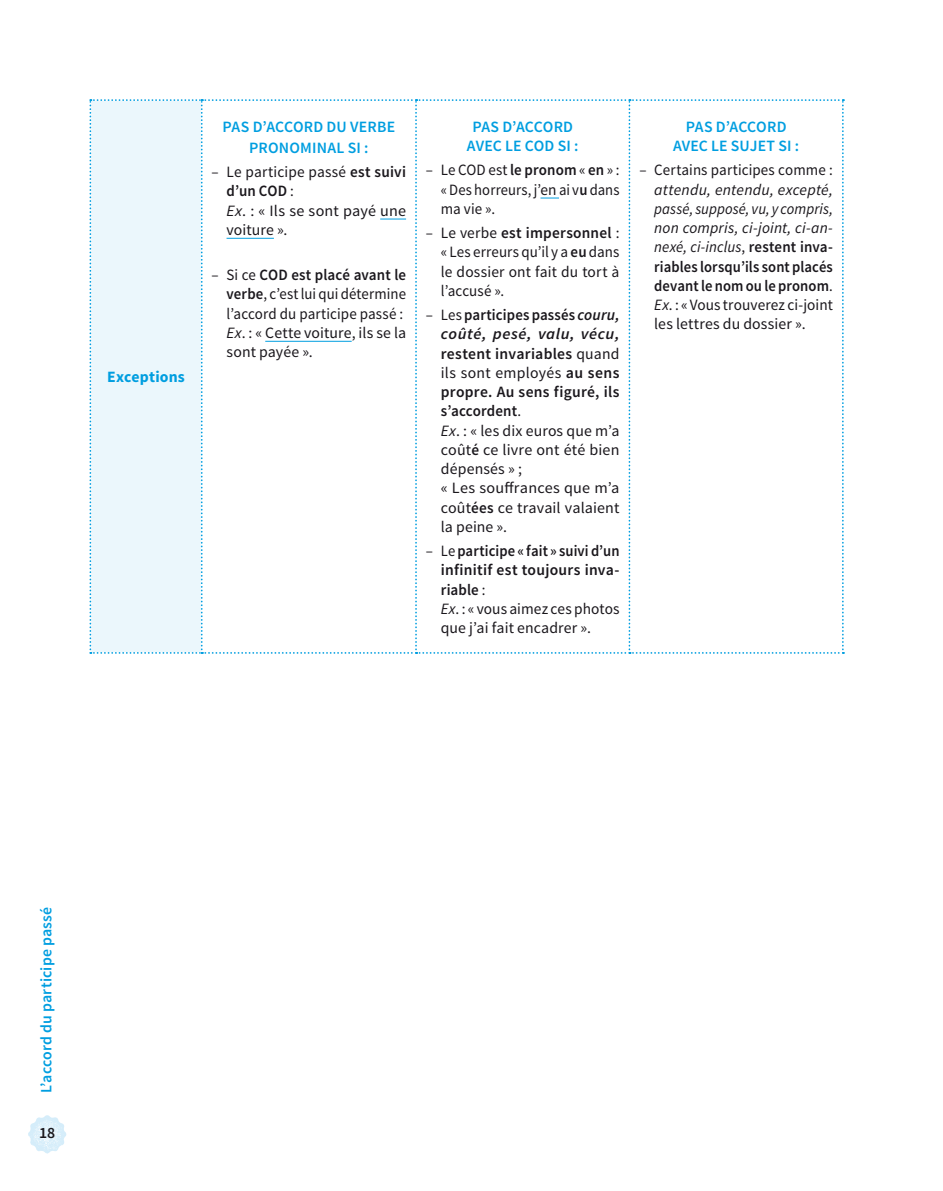
<style>
.page{position:relative;width:943px;height:1191px;background:#fff}
.page>*{position:absolute;margin:0;border:0;box-sizing:border-box;transform-origin:0 0}
.t1{font:15.75px/19.2px "Source Sans Pro";letter-spacing:.01em;color:#1a171c;scale:.95 1}
.t2{font:italic 15.75px/19.2px "Source Sans Pro";letter-spacing:.005em;color:#1a171c;text-align:justify}
.t3{font:600 15.75px/19.2px "Source Sans Pro";letter-spacing:.01em;color:#009ee0;text-align:center}
.t4{font:600 15.75px/19.2px "Source Sans Pro";letter-spacing:.01em;color:#1a171c;scale:.93 1}
.t5{font:700 15.75px "Source Sans Pro";letter-spacing:.01em;color:#009ee0}
.t6{font:600 15.75px "Source Sans Pro";letter-spacing:.01em;color:#1a171c}
.s1{font-weight:600}
.s2{font-style:italic}
.s3{font-weight:600;font-style:italic}
.s4{font-weight:400}
.s5{font-weight:400;font-style:italic}
.s6{font-style:normal}
.s7{font-weight:600;font-style:normal}
</style>
<div class="page">
<svg style="left:28px;top:1115px;width:38px;height:38px"></svg>
<svg style="left:89px;top:99px;width:754px;height:555px"></svg>
<p class="t5" style="left:107px;top:367px;width:79px">Exceptions</p>
<p class="t3" style="left:222px;top:116px;width:174px;line-height:21px">PAS D’ACCORD DU VERBE<br>PRONOMINAL SI :</p>
<p class="t1" style="left:226px;top:162px;width:190px;text-indent:-15px">– Le participe passé <span class="s1">est suivi d’un COD</span> :<br><span class="s2">Ex</span>. : « Ils se sont payé une voiture ».</p>
<p class="t1" style="left:226px;top:265px;width:190px;text-indent:-15px">– Si ce <span class="s1">COD est placé avant le verbe</span>, c’est lui qui détermine l’accord du participe passé :<br><span class="s2">Ex</span>. : « Cette voiture, ils se la sont payée ».</p>
<p class="t3" style="left:467px;top:117px;width:113px">PAS D’ACCORD<br>AVEC LE COD SI :</p>
<p class="t1" style="left:441px;top:161px;width:189px;text-align:justify;text-indent:-15px">– Le COD est <span class="s1">le pronom</span> « <span class="s1">en</span> » : « Des horreurs, j’en ai v<span class="s1">u</span> dans ma vie ».</p>
<p class="t1" style="left:441px;top:223px;width:189px;text-align:justify;text-indent:-15px">– Le verbe <span class="s1">est impersonnel</span> : « Les erreurs qu’il y a <span class="s1">eu</span> dans le dossier ont fait du tort à l’accusé ».</p>
<p class="t1" style="left:441px;top:305px;width:189px;text-indent:-15px">– Les <span class="s1">participes passés</span> <span class="s3">couru, coûté, pesé, valu, vécu, </span><span class="s1">restent invariables</span> quand ils sont employés <span class="s1">au sens propre. Au sens figuré, ils s’accordent</span>.<br><span class="s2">Ex</span>. : « les dix euros que m’a coût<span class="s1">é</span> ce livre ont été bien dépensés » ;<br>« Les souffrances que m’a coût<span class="s1">ées</span> ce travail valaient la peine ».</p>
<p class="t4" style="left:441px;top:541px;width:194px;text-indent:-15px"><span class="s4">– Le</span> participe « fait » suivi d’un infinitif est toujours inva&shy;riable <span class="s4">:<br></span><span class="s5">Ex</span><span class="s4">. : « vous aimez ces photos que j’ai fait encadrer ».</span></p>
<p class="t3" style="left:673px;top:117px;width:128px">PAS D’ACCORD<br>AVEC LE SUJET SI :</p>
<p class="t1" style="left:639px;top:161px;width:205px">– Certains participes comme :</p>
<p class="t2" style="left:654px;top:180px;width:180px">attendu, entendu, excepté, passé, supposé, vu, y compris, non compris, ci-joint, ci-an&shy;nexé, ci-inclus<span class="s6">,</span> <span class="s7">restent inva&shy;riables lorsqu’ils sont placés devant le nom ou le pronom</span><span class="s6">.<br></span>Ex<span class="s6">. : « Vous trouverez ci-joint les lettres du dossier ».</span></p>
<p class="t3" style="left:37px;top:1093px;width:188px;rotate:-90deg">L’accord du participe passé</p>
<p class="t6" style="left:39px;top:1123px;width:18px">18</p>
</div>
